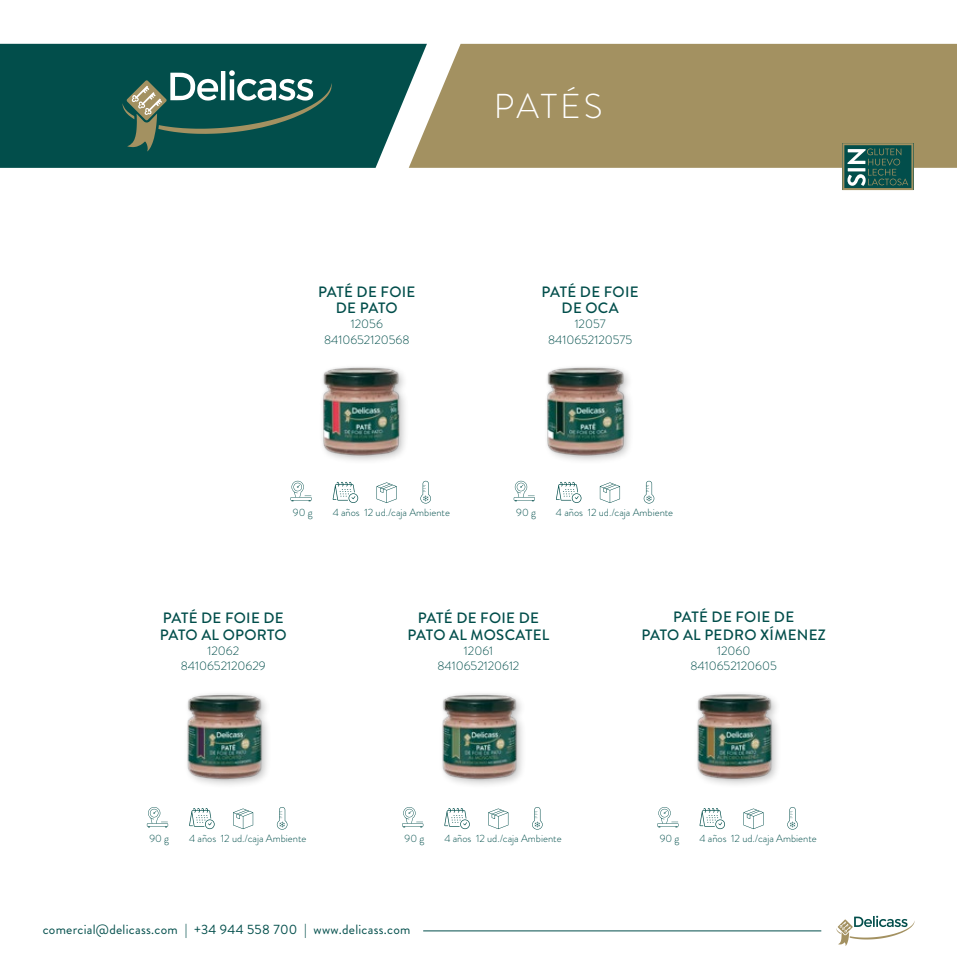
<style>
.page{position:relative;width:957px;height:957px;background:#fff}
.page>*{position:absolute;margin:0;border:0;box-sizing:border-box;transform-origin:0 0}
.t1{font:300 34.5px "Brandon Grotesque";letter-spacing:.075em;color:#fff}
.t2{font:500 15px/16.5px "Brandon Grotesque";letter-spacing:.02em;color:#024e4b;text-align:center}
.t3{font:13.5px "Brandon Grotesque";letter-spacing:.02em;color:#024e4b}
.t4{font:300 12.3px/15px "Brandon Grotesque";color:#024e4b;text-align:center}
.t5{font:300 10.5px "Brandon Grotesque";color:#024e4b}
</style>
<div class="page">
<svg style="left:514px;top:481px;width:21px;height:20px"></svg>
<svg style="left:556px;top:482px;width:25px;height:21px"></svg>
<svg style="left:600px;top:482px;width:20px;height:21px"></svg>
<svg style="left:644px;top:481px;width:10px;height:22px"></svg>
<svg style="left:147px;top:807px;width:21px;height:20px"></svg>
<svg style="left:189px;top:808px;width:26px;height:21px"></svg>
<svg style="left:233px;top:808px;width:20px;height:21px"></svg>
<svg style="left:277px;top:807px;width:10px;height:22px"></svg>
<svg style="left:402px;top:807px;width:21px;height:20px"></svg>
<svg style="left:444px;top:808px;width:26px;height:21px"></svg>
<svg style="left:488px;top:808px;width:20px;height:21px"></svg>
<svg style="left:532px;top:807px;width:10px;height:22px"></svg>
<svg style="left:657px;top:807px;width:21px;height:20px"></svg>
<svg style="left:699px;top:808px;width:26px;height:21px"></svg>
<svg style="left:743px;top:808px;width:20px;height:21px"></svg>
<svg style="left:787px;top:807px;width:11px;height:22px"></svg>
<img style="left:187px;top:693px;width:81px;height:92px">
<img style="left:442px;top:693px;width:81px;height:92px">
<img style="left:697px;top:693px;width:81px;height:92px">
<svg style="left:290px;top:481px;width:22px;height:20px"></svg>
<svg style="left:333px;top:482px;width:25px;height:21px"></svg>
<svg style="left:376px;top:482px;width:21px;height:21px"></svg>
<svg style="left:420px;top:481px;width:11px;height:22px"></svg>
<div style="left:318px;top:363px;width:92px;height:102px;background:#000;opacity:.25"></div>
<img style="left:320px;top:363px;width:83px;height:95px">
<div style="left:542px;top:363px;width:92px;height:102px;background:#000;opacity:.25"></div>
<img style="left:544px;top:363px;width:83px;height:95px">
<div style="left:0;top:44px;width:409px;height:124px;background:#024e4b"></div>
<svg style="left:122px;top:70px;width:210px;height:81px"></svg>
<div style="left:409px;top:44px;width:548px;height:124px;background:#a39161"></div>
<svg style="left:842px;top:143px;width:71px;height:47px"></svg>
<hr style="left:423px;top:930px;width:398px;height:1px;background:#024e4b">
<svg style="left:836px;top:915px;width:78px;height:31px"></svg>
<h2 class="t2" style="left:318px;top:284px;width:99px">PATÉ DE FOIE<br>DE PATO</h2>
<p class="t4" style="left:324px;top:317px;width:87px">12056<br>8410652120568</p>
<h1 class="t1" style="left:494px;top:83px;width:110px">PATÉS</h1>
<h2 class="t2" style="left:541px;top:284px;width:99px">PATÉ DE FOIE<br>DE OCA</h2>
<p class="t4" style="left:548px;top:317px;width:85px">12057<br>8410652120575</p>
<p class="t5" style="left:293px;top:505px;width:21px">90 g</p>
<p class="t5" style="left:333px;top:505px;width:119px">4 años 12 ud./caja Ambiente</p>
<p class="t5" style="left:516px;top:505px;width:21px">90 g</p>
<p class="t5" style="left:556px;top:505px;width:119px">4 años 12 ud./caja Ambiente</p>
<h2 class="t2" style="left:160px;top:610px;width:129px;text-align:left">PATÉ DE FOIE DE<br>PATO AL OPORTO</h2>
<p class="t4" style="left:181px;top:643px;width:86px">12062<br>8410652120629</p>
<h2 class="t2" style="left:407px;top:610px;width:143px">PATÉ DE FOIE DE<br>PATO AL MOSCATEL</h2>
<p class="t4" style="left:437px;top:643px;width:83px">12061<br>8410652120612</p>
<h2 class="t2" style="left:641px;top:608px;width:186px;line-height:18px">PATÉ DE FOIE DE<br>PATO AL PEDRO XÍMENEZ</h2>
<p class="t4" style="left:690px;top:643px;width:88px">12060<br>8410652120605</p>
<p class="t5" style="left:149px;top:831px;width:21px">90 g</p>
<p class="t5" style="left:189px;top:831px;width:119px">4 años 12 ud./caja Ambiente</p>
<p class="t5" style="left:404px;top:831px;width:21px">90 g</p>
<p class="t5" style="left:444px;top:831px;width:119px">4 años 12 ud./caja Ambiente</p>
<p class="t5" style="left:660px;top:831px;width:21px">90 g</p>
<p class="t5" style="left:699px;top:831px;width:119px">4 años 12 ud./caja Ambiente</p>
<p class="t3" style="left:43px;top:920px;width:369px">comercial@delicass.com | +34 944 558 700 | www.delicass.com</p>
</div>
